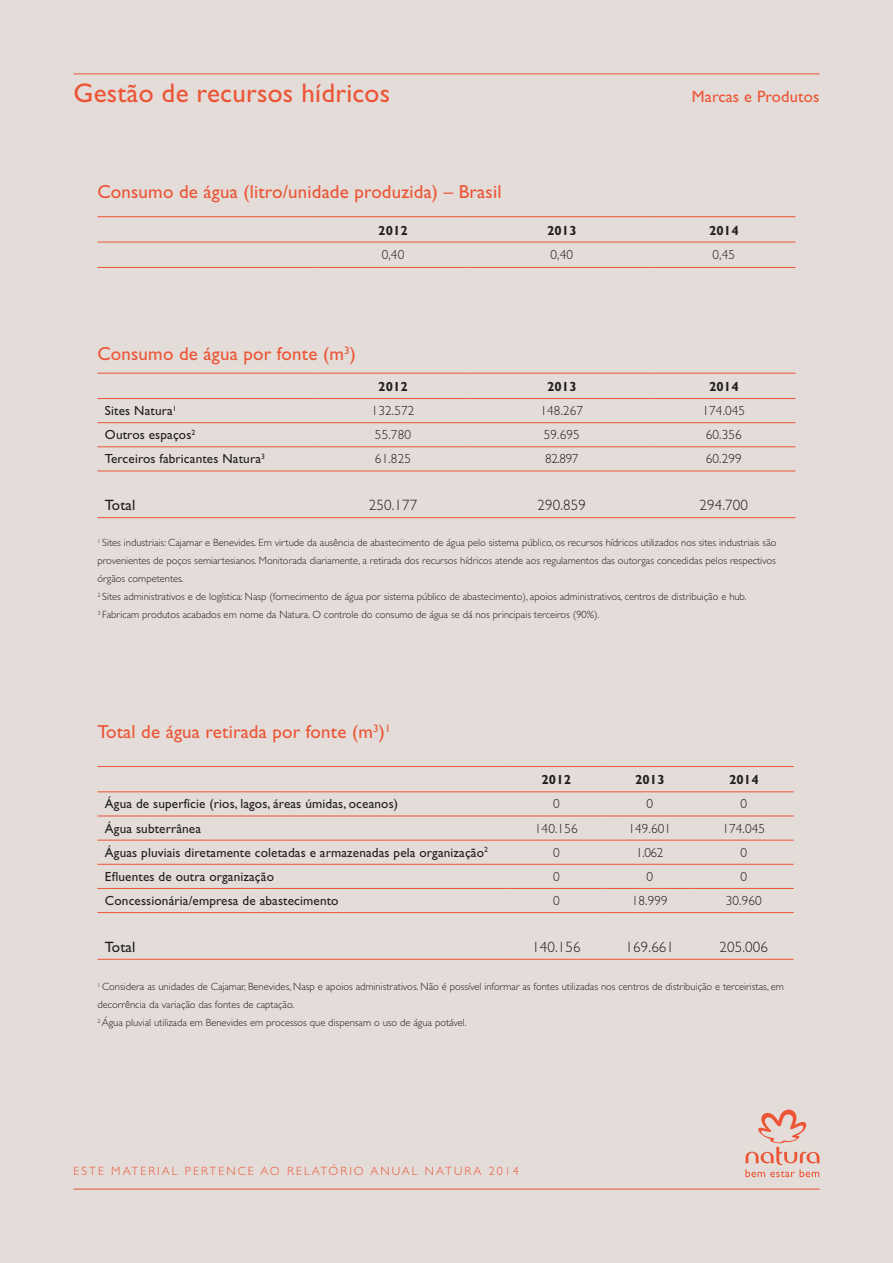
<style>
.page{position:relative;width:893px;height:1263px;background:#e3dcd8}
.page>*{position:absolute;margin:0;border:0;box-sizing:border-box;transform-origin:0 0}
.t1{font:27px "Gill Sans Std";letter-spacing:.01em;color:#ec5536}
.t2{font:18.9px "Gill Sans Std";letter-spacing:.01em;color:#ec5536}
.t3{font:16.5px "Gill Sans Std";letter-spacing:.01em;color:#ec5536}
.t4{font:300 15px "Gill Sans Std";letter-spacing:.01em;color:#231f20}
.t5{font:15px "Gill Sans Std";letter-spacing:.01em;color:#231f20}
.t6{font:13.2px "Gill Sans Std";letter-spacing:.01em;color:#231f20}
.t7{font:300 13.2px "Gill Sans Std";letter-spacing:.01em;color:#231f20}
.t8{font:700 13.2px "Gill Sans Std";letter-spacing:.01em;color:#231f20}
.t9{font:300 12px "Gill Sans Std";letter-spacing:.17em;color:#ec5536}
.t10{font:300 10.5px/18px "Gill Sans Std";color:#231f20}
</style>
<div class="page">
<hr style="left:74px;top:74px;width:745px;height:1px;background:#ec5536">
<hr style="left:74px;top:1189px;width:745px;height:1px;background:#ec5536">
<svg style="left:745px;top:1109px;width:74px;height:68px"></svg>
<hr style="left:97px;top:373px;width:218px;height:1px;background:#ec5536">
<hr style="left:315px;top:373px;width:156px;height:1px;background:#ec5536">
<hr style="left:471px;top:373px;width:181px;height:1px;background:#ec5536">
<hr style="left:652px;top:373px;width:143px;height:1px;background:#ec5536">
<hr style="left:97px;top:398px;width:218px;height:1px;background:#ec5536">
<hr style="left:315px;top:398px;width:156px;height:1px;background:#ec5536">
<hr style="left:471px;top:398px;width:181px;height:1px;background:#ec5536">
<hr style="left:652px;top:398px;width:143px;height:1px;background:#ec5536">
<hr style="left:97px;top:422px;width:218px;height:1px;background:#ec5536">
<hr style="left:315px;top:422px;width:156px;height:1px;background:#ec5536">
<hr style="left:471px;top:422px;width:181px;height:1px;background:#ec5536">
<hr style="left:652px;top:422px;width:143px;height:1px;background:#ec5536">
<hr style="left:97px;top:446px;width:218px;height:1px;background:#ec5536">
<hr style="left:315px;top:446px;width:156px;height:1px;background:#ec5536">
<hr style="left:471px;top:446px;width:181px;height:1px;background:#ec5536">
<hr style="left:652px;top:446px;width:143px;height:1px;background:#ec5536">
<hr style="left:97px;top:470px;width:218px;height:1px;background:#ec5536">
<hr style="left:315px;top:470px;width:156px;height:1px;background:#ec5536">
<hr style="left:471px;top:470px;width:181px;height:1px;background:#ec5536">
<hr style="left:652px;top:470px;width:143px;height:1px;background:#ec5536">
<hr style="left:97px;top:517px;width:218px;height:1px;background:#ec5536">
<hr style="left:315px;top:517px;width:156px;height:1px;background:#ec5536">
<hr style="left:471px;top:517px;width:181px;height:1px;background:#ec5536">
<hr style="left:652px;top:517px;width:143px;height:1px;background:#ec5536">
<hr style="left:97px;top:216px;width:218px;height:1px;background:#ec5536">
<hr style="left:315px;top:216px;width:156px;height:1px;background:#ec5536">
<hr style="left:471px;top:216px;width:181px;height:1px;background:#ec5536">
<hr style="left:652px;top:216px;width:143px;height:1px;background:#ec5536">
<hr style="left:97px;top:242px;width:218px;height:1px;background:#ec5536">
<hr style="left:315px;top:242px;width:156px;height:1px;background:#ec5536">
<hr style="left:471px;top:242px;width:181px;height:1px;background:#ec5536">
<hr style="left:652px;top:242px;width:143px;height:1px;background:#ec5536">
<hr style="left:97px;top:267px;width:218px;height:1px;background:#ec5536">
<hr style="left:315px;top:267px;width:156px;height:1px;background:#ec5536">
<hr style="left:471px;top:267px;width:181px;height:1px;background:#ec5536">
<hr style="left:652px;top:267px;width:143px;height:1px;background:#ec5536">
<hr style="left:97px;top:766px;width:410px;height:1px;background:#ec5536">
<hr style="left:507px;top:766px;width:99px;height:1px;background:#ec5536">
<hr style="left:606px;top:766px;width:88px;height:1px;background:#ec5536">
<hr style="left:694px;top:766px;width:100px;height:1px;background:#ec5536">
<hr style="left:97px;top:791px;width:410px;height:1px;background:#ec5536">
<hr style="left:507px;top:791px;width:99px;height:1px;background:#ec5536">
<hr style="left:606px;top:791px;width:88px;height:1px;background:#ec5536">
<hr style="left:694px;top:791px;width:100px;height:1px;background:#ec5536">
<hr style="left:97px;top:815px;width:410px;height:1px;background:#ec5536">
<hr style="left:507px;top:815px;width:99px;height:1px;background:#ec5536">
<hr style="left:606px;top:815px;width:88px;height:1px;background:#ec5536">
<hr style="left:694px;top:815px;width:100px;height:1px;background:#ec5536">
<hr style="left:97px;top:840px;width:410px;height:1px;background:#ec5536">
<hr style="left:507px;top:840px;width:99px;height:1px;background:#ec5536">
<hr style="left:606px;top:840px;width:88px;height:1px;background:#ec5536">
<hr style="left:694px;top:840px;width:100px;height:1px;background:#ec5536">
<hr style="left:97px;top:864px;width:410px;height:1px;background:#ec5536">
<hr style="left:507px;top:864px;width:99px;height:1px;background:#ec5536">
<hr style="left:606px;top:864px;width:88px;height:1px;background:#ec5536">
<hr style="left:694px;top:864px;width:100px;height:1px;background:#ec5536">
<hr style="left:97px;top:888px;width:410px;height:1px;background:#ec5536">
<hr style="left:507px;top:888px;width:99px;height:1px;background:#ec5536">
<hr style="left:606px;top:888px;width:88px;height:1px;background:#ec5536">
<hr style="left:694px;top:888px;width:100px;height:1px;background:#ec5536">
<hr style="left:97px;top:912px;width:410px;height:1px;background:#ec5536">
<hr style="left:507px;top:912px;width:99px;height:1px;background:#ec5536">
<hr style="left:606px;top:912px;width:88px;height:1px;background:#ec5536">
<hr style="left:694px;top:912px;width:100px;height:1px;background:#ec5536">
<hr style="left:97px;top:959px;width:410px;height:1px;background:#ec5536">
<hr style="left:507px;top:959px;width:99px;height:1px;background:#ec5536">
<hr style="left:606px;top:959px;width:88px;height:1px;background:#ec5536">
<hr style="left:694px;top:959px;width:100px;height:1px;background:#ec5536">
<h1 class="t1" style="left:74px;top:78px;width:318px">Gestão de recursos hídricos</h1>
<h3 class="t3" style="left:692px;top:87px;width:129px">Marcas e Produtos</h3>
<h2 class="t2" style="left:97px;top:181px;width:406px">Consumo de água (litro/unidade produzida) – Brasil</h2>
<p class="t8" style="left:378px;top:222px;width:31px">2012</p>
<p class="t8" style="left:547px;top:222px;width:31px">2013</p>
<p class="t8" style="left:709px;top:222px;width:31px">2014</p>
<p class="t7" style="left:382px;top:247px;width:24px">0,40</p>
<p class="t7" style="left:550px;top:247px;width:24px">0,40</p>
<p class="t7" style="left:712px;top:247px;width:24px">0,45</p>
<h2 class="t2" style="left:97px;top:343px;width:260px">Consumo de água por fonte (m<sup>3</sup>)</h2>
<p class="t8" style="left:378px;top:379px;width:31px">2012</p>
<p class="t8" style="left:547px;top:379px;width:31px">2013</p>
<p class="t8" style="left:709px;top:379px;width:31px">2014</p>
<p class="t6" style="left:105px;top:403px;width:73px">Sites Natura<sup>1</sup></p>
<p class="t7" style="left:372px;top:403px;width:44px">132.572</p>
<p class="t7" style="left:540px;top:403px;width:44px">148.267</p>
<p class="t7" style="left:702px;top:403px;width:44px">174.045</p>
<p class="t6" style="left:105px;top:427px;width:92px">Outros espaços<sup>2</sup></p>
<p class="t7" style="left:375px;top:427px;width:38px">55.780</p>
<p class="t7" style="left:544px;top:427px;width:38px">59.695</p>
<p class="t7" style="left:706px;top:427px;width:38px">60.356</p>
<p class="t6" style="left:105px;top:451px;width:162px">Terceiros fabricantes Natura<sup>3</sup></p>
<p class="t7" style="left:375px;top:452px;width:38px">61.825</p>
<p class="t7" style="left:545px;top:452px;width:35px">82.897</p>
<p class="t7" style="left:706px;top:452px;width:38px">60.299</p>
<h3 class="t5" style="left:105px;top:496px;width:32px">Total</h3>
<h3 class="t4" style="left:369px;top:497px;width:50px">250.177</h3>
<h3 class="t4" style="left:538px;top:497px;width:50px">290.859</h3>
<h3 class="t4" style="left:700px;top:497px;width:50px">294.700</h3>
<p class="t10" style="left:97px;top:534px;width:681px"><sup>1</sup> Sites industriais: Cajamar e Benevides. Em virtude da ausência de abastecimento de água pelo sistema público, os recursos hídricos utilizados nos sites industriais são provenientes de poços semiartesianos. Monitorada diariamente, a retirada dos recursos hídricos atende aos regulamentos das outorgas concedidas pelos respectivos órgãos competentes.<br><sup>2</sup> Sites administrativos e de logística: Nasp (fornecimento de água por sistema público de abastecimento), apoios administrativos, centros de distribuição e hub.<br><sup>3</sup> Fabricam produtos acabados em nome da Natura. O controle do consumo de água se dá nos principais terceiros (90%).</p>
<h2 class="t2" style="left:97px;top:721px;width:295px">Total de água retirada por fonte (m<sup>3</sup>)<sup>1</sup></h2>
<p class="t8" style="left:541px;top:772px;width:31px">2012</p>
<p class="t8" style="left:635px;top:772px;width:31px">2013</p>
<p class="t8" style="left:729px;top:772px;width:31px">2014</p>
<p class="t6" style="left:105px;top:796px;width:295px">Água de superfície (rios, lagos, áreas úmidas, oceanos)</p>
<p class="t7" style="left:553px;top:796px;width:8px">0</p>
<p class="t7" style="left:646px;top:796px;width:8px">0</p>
<p class="t7" style="left:740px;top:796px;width:8px">0</p>
<p class="t6" style="left:105px;top:820px;width:98px">Água subterrânea</p>
<p class="t7" style="left:535px;top:821px;width:44px">140.156</p>
<p class="t7" style="left:628px;top:821px;width:44px">149.601</p>
<p class="t7" style="left:722px;top:821px;width:44px">174.045</p>
<p class="t6" style="left:105px;top:845px;width:385px">Águas pluviais diretamente coletadas e armazenadas pela organização<sup>2</sup></p>
<p class="t7" style="left:553px;top:845px;width:8px">0</p>
<p class="t7" style="left:636px;top:845px;width:29px">1.062</p>
<p class="t7" style="left:740px;top:845px;width:8px">0</p>
<p class="t6" style="left:105px;top:869px;width:170px">Efluentes de outra organização</p>
<p class="t7" style="left:553px;top:869px;width:8px">0</p>
<p class="t7" style="left:646px;top:869px;width:8px">0</p>
<p class="t7" style="left:740px;top:869px;width:8px">0</p>
<p class="t6" style="left:105px;top:893px;width:235px">Concessionária/empresa de abastecimento</p>
<p class="t7" style="left:553px;top:893px;width:8px">0</p>
<p class="t7" style="left:632px;top:893px;width:38px">18.999</p>
<p class="t7" style="left:726px;top:893px;width:38px">30.960</p>
<h3 class="t5" style="left:105px;top:938px;width:32px">Total</h3>
<h3 class="t4" style="left:532px;top:938px;width:50px">140.156</h3>
<h3 class="t4" style="left:626px;top:938px;width:50px">169.661</h3>
<h3 class="t4" style="left:719px;top:938px;width:50px">205.006</h3>
<p class="t10" style="left:97px;top:978px;width:688px"><sup>1</sup> Considera as unidades de Cajamar, Benevides, Nasp e apoios administrativos. Não é possível informar as fontes utilizadas nos centros de distribuição e terceiristas, em decorrência da variação das fontes de captação.<br><sup>2</sup> Água pluvial utilizada em Benevides em processos que dispensam o uso de água potável.</p>
<p class="t9" style="left:74px;top:1164px;width:447px">ESTE MATERIAL PERTENCE AO RELATÓRIO ANUAL NATURA 2014</p>
</div>
